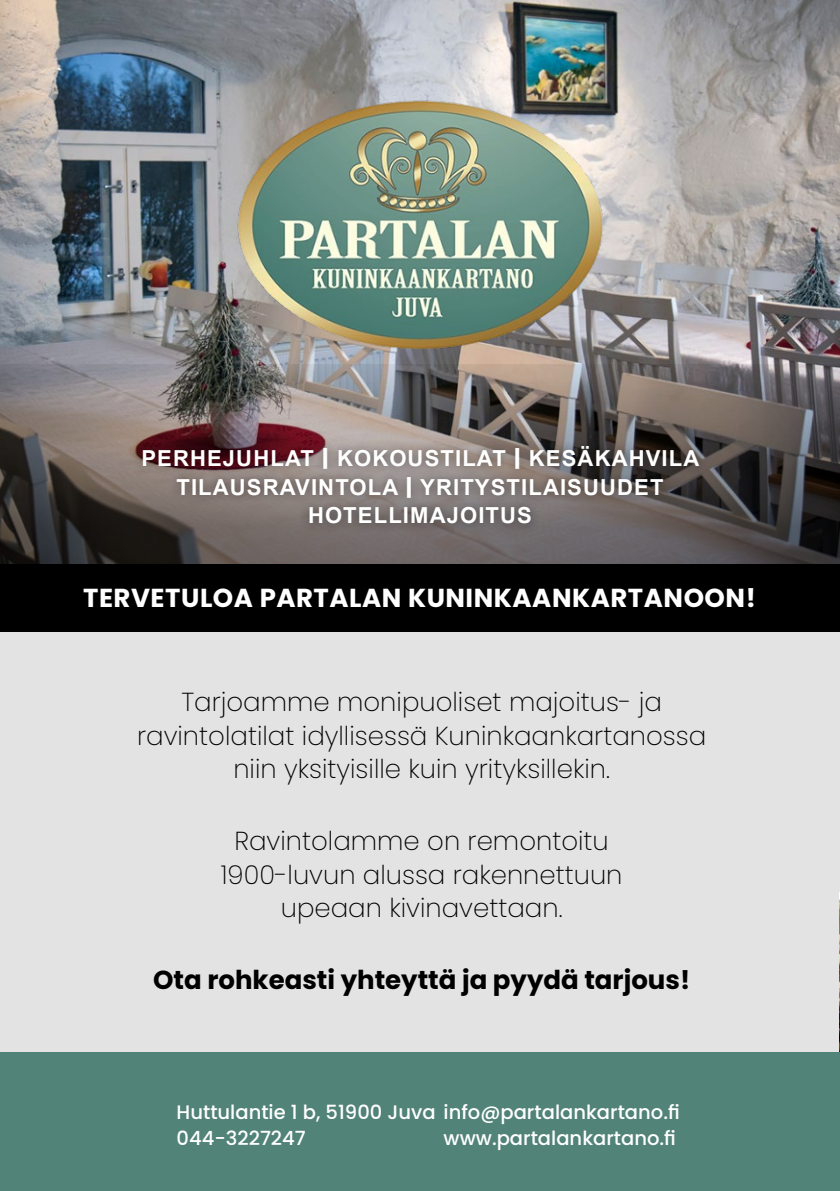
<style>
.page{position:relative;width:840px;height:1191px;background:#fff}
.page>*{position:absolute;margin:0;border:0;box-sizing:border-box;transform-origin:0 0}
.t1{font:200 26px/33.4px "Poppins";color:#000;text-align:center}
.t2{font:700 26px "Poppins";letter-spacing:.02em;color:#fff}
.t3{font:700 26px "Poppins";color:#000}
.t4{font:700 22px/28.6px "Arial";letter-spacing:.05em;color:#fff;text-align:center}
.t5{font:500 19.6px/25.4px "Poppins";color:#fff}
.s1{font-family:"Poppins"}
</style>
<div class="page">
<div style="left:0;top:619px;width:838px;height:433px;background:#e3e3e3"></div>
<img style="left:0;top:0;width:839px;height:364px">
<svg style="left:0;top:364px;width:839px;height:200px;background:#655e5d"></svg>
<img style="left:236px;top:100px;width:367px;height:249px">
<div style="left:132px;top:436px;width:576px;height:98px;background:#000;opacity:.5"></div>
<div style="left:0;top:1052px;width:839px;height:139px;background:#518378"></div>
<div style="left:0;top:564px;width:839px;height:68px;background:#000"></div>
<p class="t4" style="left:141px;top:445px;width:559px">PERHEJUHLAT <span class="s1">|</span> KOKOUSTILAT <span class="s1">|</span> KESÄKAHVILA<br>TILAUSRAVINTOLA <span class="s1">|</span> YRITYSTILAISUUDET<br>HOTELLIMAJOITUS</p>
<p class="t2" style="left:83px;top:583px;width:674px">TERVETULOA PARTALAN KUNINKAANKARTANOON!</p>
<p class="t1" style="left:137px;top:685px;width:570px">Tarjoamme monipuoliset majoitus- ja ravintolatilat idyllisessä Kuninkaankartanossa niin yksityisille kuin yrityksillekin.</p>
<p class="t1" style="left:221px;top:824px;width:403px">Ravintolamme on remontoitu<br>1900-luvun alussa rakennettuun upeaan kivinavettaan.</p>
<p class="t3" style="left:153px;top:965px;width:538px">Ota rohkeasti yhteyttä ja pyydä tarjous!</p>
<p class="t5" style="left:176px;top:1099px;width:504px">Huttulantie 1 b, 51900 Juva info@partalankartano.fi<br>044-3227247</p>
<p class="t5" style="left:443px;top:1125px;width:234px">www.partalankartano.fi</p>
</div>
